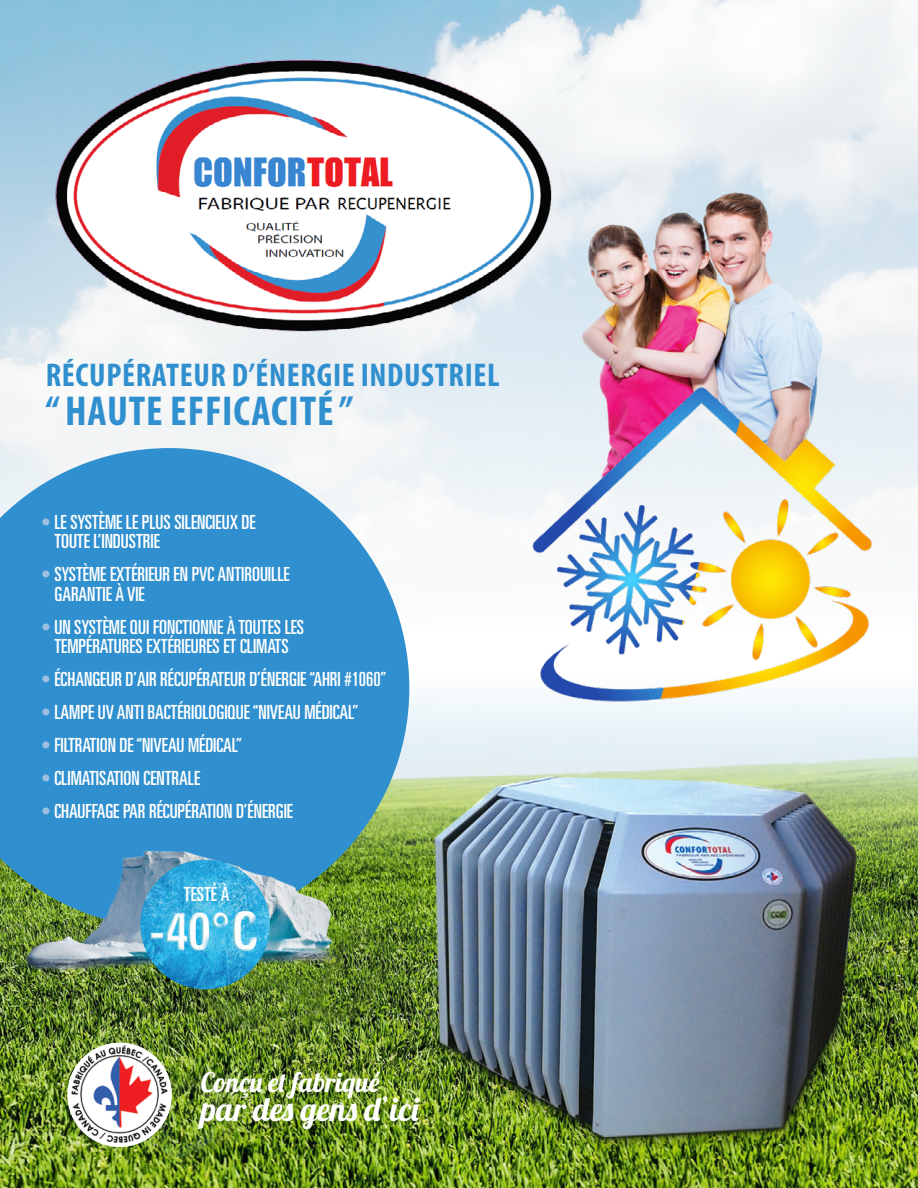
<style>
.page{position:relative;width:918px;height:1188px;background:#fff}
.page>*{position:absolute;margin:0;border:0;box-sizing:border-box;transform-origin:0 0}
.t1{font:700 condensed 42px "Myriad Pro";letter-spacing:.02em;color:#308fce}
.t2{font:700 condensed 33px "Myriad Pro";letter-spacing:.02em;color:#308fce}
.t3{font:33px "Lobster 1.4";letter-spacing:.02em;color:#fff}
.t4{font:27px "Lobster 1.4";color:#fff}
.t5{font:ultra-condensed 19.5px/19.5px "Univers";color:#fff}
.s1{color:#9cbee3}
</style>
<div class="page">
<img style="left:0;top:677px;width:918px;height:511px">
<img style="left:0;top:0;width:918px;height:518px">
<img style="left:54px;top:58px;width:500px;height:276px">
<svg style="left:0;top:448px;width:409px;height:480px;background:#479acd"></svg>
<img style="left:553px;top:175px;width:285px;height:183px">
<img style="left:513px;top:358px;width:378px;height:378px">
<img style="left:68px;top:1043px;width:104px;height:104px;border-radius:52px">
<img style="left:384px;top:716px;width:497px;height:451px">
<img style="left:22px;top:791px;width:333px;height:222px">
<img style="left:140px;top:860px;width:130px;height:129px;border-radius:65px">
<p class="t2" style="left:46px;top:354px;width:456px">RÉCUPÉRATEUR D’ÉNERGIE INDUSTRIEL</p>
<p class="t1" style="left:45px;top:385px;width:310px">“ HAUTE EFFICACITÉ”</p>
<p class="t5" style="left:54px;top:512px;width:203px;text-indent:-13px"><span class="s1">•</span> LE SYSTÈME LE PLUS SILENCIEUX DE<br>TOUTE L’INDUSTRIE</p>
<p class="t5" style="left:54px;top:564px;width:237px;text-indent:-13px"><span class="s1">•</span> SYSTÈME EXTÉRIEUR EN PVC ANTIROUILLE<br>GARANTIE À VIE</p>
<p class="t5" style="left:41px;top:617px;width:265px;text-align:center"><span class="s1">•</span> UN SYSTÈME QUI FONCTIONNE À TOUTES LES<br>TEMPÉRATURES EXTÉRIEURES ET CLIMATS</p>
<p class="t5" style="left:41px;top:669px;width:347px"><span class="s1">•</span> ÉCHANGEUR D’AIR RÉCUPÉRATEUR D’ÉNERGIE “AHRI #1060”</p>
<p class="t5" style="left:41px;top:702px;width:319px"><span class="s1">•</span> LAMPE UV ANTI BACTÉRIOLOGIQUE “NIVEAU MÉDICAL”</p>
<p class="t5" style="left:41px;top:735px;width:202px"><span class="s1">•</span> FILTRATION DE “NIVEAU MÉDICAL”</p>
<p class="t5" style="left:41px;top:768px;width:161px"><span class="s1">•</span> CLIMATISATION CENTRALE</p>
<p class="t5" style="left:41px;top:801px;width:254px"><span class="s1">•</span> CHAUFFAGE PAR RÉCUPÉRATION D’ÉNERGIE</p>
<p class="t5" style="left:184px;top:884px;width:47px">TESTÉ À</p>
<p class="t4" style="left:201px;top:1065px;width:180px">Conçu et fabriqué</p>
<p class="t3" style="left:201px;top:1088px;width:219px">par des gens d’ici</p>
</div>
